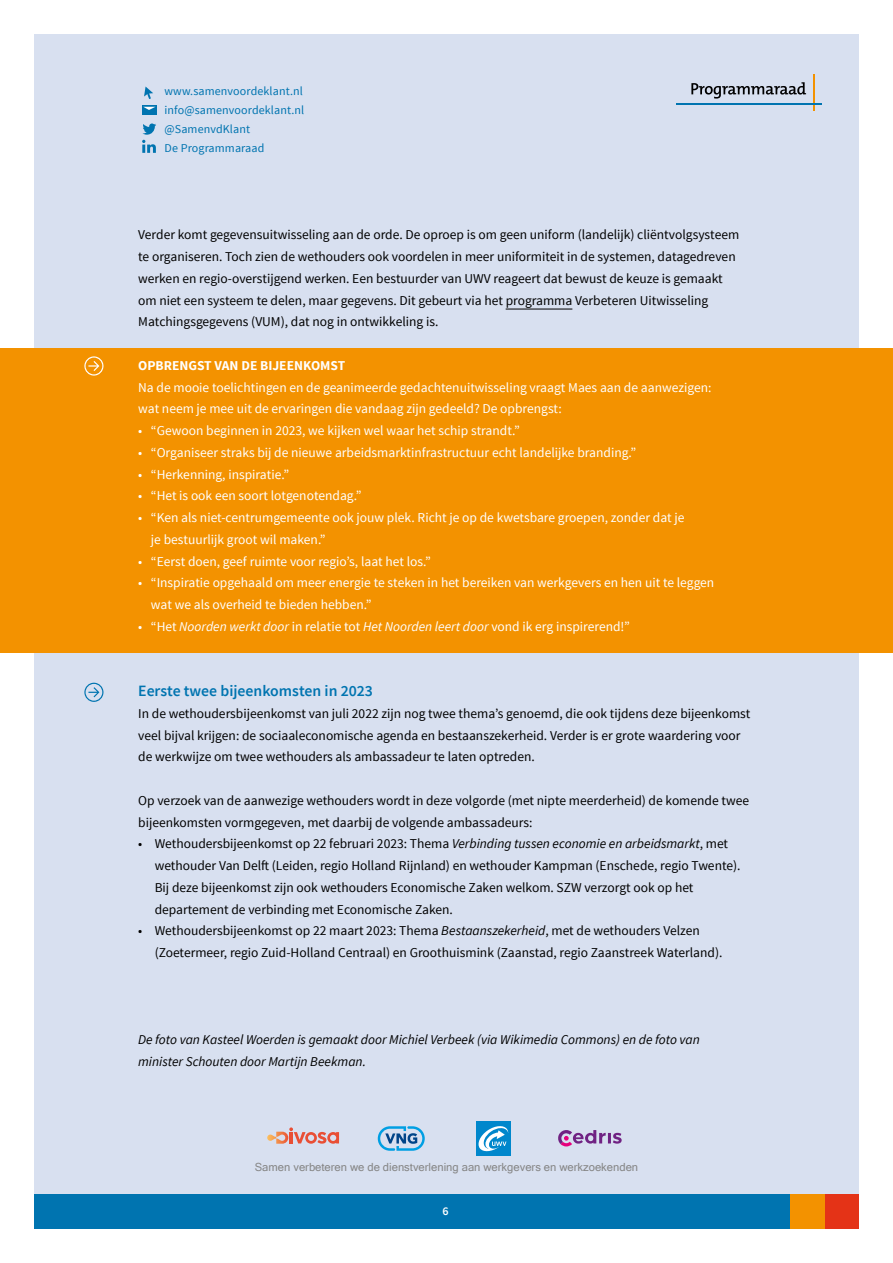
<style>
.page{position:relative;width:893px;height:1263px;background:#fff}
.page>*{position:absolute;margin:0;border:0;box-sizing:border-box;transform-origin:0 0}
.Tussenkop{font:600 15.75px "Source Sans Pro";color:#0074b0}
.Bodytekst{font:13.5px/21.8px "Source Sans Pro";color:#000}
.Tekst_blauwe_vlak{font:13.5px/21.8px "Source Sans Pro";color:#fff}
.Bodytekst-2{font:italic 13.5px/21.8px "Source Sans Pro";color:#000}
.Kop_blauwe_vlak{font:700 13.5px "Source Sans Pro";color:#fff}
.t1{font:12px "Source Sans Pro";letter-spacing:.01em;color:#0074b0}
.t2{font:600 12px "Source Sans Pro";color:#fff}
.t3{font:11.25px "Microsoft Sans Serif";color:#868686}
.s1{font-style:italic}
</style>
<div class="page">
<div style="left:34px;top:34px;width:825px;height:1195px;background:#d8e0f0"></div>
<div style="left:0;top:348px;width:893px;height:304px;background:#f39200"></div>
<div style="left:34px;top:1195px;width:763px;height:34px;background:#0074b0"></div>
<div style="left:825px;top:1195px;width:34px;height:34px;background:#e43317"></div>
<div style="left:791px;top:1195px;width:34px;height:34px;background:#f39200"></div>
<hr style="left:506px;top:309px;width:66px;height:1px;background:#000">
<svg style="left:84px;top:683px;width:19px;height:19px"></svg>
<svg style="left:84px;top:356px;width:19px;height:20px"></svg>
<svg style="left:378px;top:1126px;width:47px;height:25px"></svg>
<svg style="left:558px;top:1130px;width:64px;height:16px"></svg>
<svg style="left:267px;top:1127px;width:72px;height:17px"></svg>
<div style="left:476px;top:1121px;width:35px;height:35px;background:#0087cc"></div>
<svg style="left:478px;top:1126px;width:30px;height:26px"></svg>
<hr style="left:813px;top:74px;width:2px;height:37px;background:#f39200">
<hr style="left:676px;top:103px;width:145px;height:2px;background:#0074b0">
<svg style="left:691px;top:82px;width:115px;height:17px"></svg>
<svg style="left:142px;top:123px;width:14px;height:30px"></svg>
<svg style="left:142px;top:105px;width:15px;height:10px"></svg>
<svg style="left:143px;top:107px;width:13px;height:3px"></svg>
<svg style="left:144px;top:87px;width:9px;height:12px"></svg>
<p class="t1" style="left:165px;top:84px;width:140px">www.samenvoordeklant.nl</p>
<p class="t1" style="left:165px;top:103px;width:141px">info@samenvoordeklant.nl</p>
<p class="t1" style="left:165px;top:122px;width:87px">@SamenvdKlant</p>
<p class="t1" style="left:165px;top:141px;width:101px">De Programmaraad</p>
<h2 class="Bodytekst" style="left:138px;top:224px;width:603px">Verder komt gegevensuitwisseling aan de orde. De oproep is om geen uniform (landelijk) cliëntvolgsysteem te organiseren. Toch zien de wethouders ook voordelen in meer uniformiteit in de systemen, datagedreven werken en regio-overstijgend werken. Een bestuurder van UWV reageert dat bewust de keuze is gemaakt om niet een systeem te delen, maar gegevens. Dit gebeurt via het programma Verbeteren Uitwisseling Matchingsgegevens (VUM), dat nog in ontwikkeling is.</h2>
<h2 class="Kop_blauwe_vlak" style="left:138px;top:357px;width:209px">OPBRENGST VAN DE BIJEENKOMST</h2>
<p class="Tekst_blauwe_vlak" style="left:138px;top:376px;width:575px">Na de mooie toelichtingen en de geanimeerde gedachtenuitwisseling vraagt Maes aan de aanwezigen: wat neem je mee uit de ervaringen die vandaag zijn gedeeld? De opbrengst:</p>
<p class="Tekst_blauwe_vlak" style="left:138px;top:420px;width:383px">• “Gewoon beginnen in 2023, we kijken wel waar het schip strandt.”</p>
<p class="Tekst_blauwe_vlak" style="left:138px;top:442px;width:500px">• “Organiseer straks bij de nieuwe arbeidsmarktinfrastructuur echt landelijke branding.”</p>
<p class="Tekst_blauwe_vlak" style="left:138px;top:463px;width:152px">• “Herkenning, inspiratie.”</p>
<p class="Tekst_blauwe_vlak" style="left:138px;top:485px;width:225px">• “Het is ook een soort lotgenotendag.”</p>
<p class="Tekst_blauwe_vlak" style="left:151px;top:507px;width:535px;text-indent:-13px">• “Ken als niet-centrumgemeente ook jouw plek. Richt je op de kwetsbare groepen, zonder dat je je bestuurlijk groot wil maken.”</p>
<p class="Tekst_blauwe_vlak" style="left:138px;top:550px;width:294px">• “Eerst doen, geef ruimte voor regio’s, laat het los.”</p>
<p class="Tekst_blauwe_vlak" style="left:151px;top:572px;width:565px;text-indent:-13px">• “Inspiratie opgehaald om meer energie te steken in het bereiken van werkgevers en hen uit te leggen wat we als overheid te bieden hebben.”</p>
<p class="Tekst_blauwe_vlak" style="left:138px;top:616px;width:493px">• “Het <span class="s1">Noorden werkt door</span> in relatie tot <span class="s1">Het Noorden leert door</span> vond ik erg inspirerend!”</p>
<h2 class="Tussenkop" style="left:138px;top:681px;width:236px">Eerste twee bijeenkomsten in 2023</h2>
<h2 class="Bodytekst" style="left:138px;top:703px;width:614px">In de wethoudersbijeenkomst van juli 2022 zijn nog twee thema’s genoemd, die ook tijdens deze bijeenkomst veel bijval krijgen: de sociaaleconomische agenda en bestaanszekerheid. Verder is er grote waardering voor de werkwijze om twee wethouders als ambassadeur te laten optreden.</h2>
<h2 class="Bodytekst" style="left:138px;top:790px;width:612px">Op verzoek van de aanwezige wethouders wordt in deze volgorde (met nipte meerderheid) de komende twee bijeenkomsten vormgegeven, met daarbij de volgende ambassadeurs:</h2>
<h2 class="Bodytekst" style="left:155px;top:833px;width:587px;text-indent:-16px">• Wethoudersbijeenkomst op 22 februari 2023: Thema <span class="s1">Verbinding tussen economie en arbeidsmarkt</span>, met wethouder Van Delft (Leiden, regio Holland Rijnland) en wethouder Kampman (Enschede, regio Twente).</h2>
<h2 class="Bodytekst" style="left:155px;top:877px;width:540px">Bij deze bijeenkomst zijn ook wethouders Economische Zaken welkom. SZW verzorgt ook op het departement de verbinding met Economische Zaken.</h2>
<h2 class="Bodytekst" style="left:155px;top:920px;width:569px;text-indent:-16px">• Wethoudersbijeenkomst op 22 maart 2023: Thema <span class="s1">Bestaanszekerheid</span>, met de wethouders Velzen (Zoetermeer, regio Zuid-Holland Centraal) en Groothuismink (Zaanstad, regio Zaanstreek Waterland).</h2>
<h2 class="Bodytekst-2" style="left:138px;top:1029px;width:563px">De foto van Kasteel Woerden is gemaakt door Michiel Verbeek (via Wikimedia Commons) en de foto van minister Schouten door Martijn Beekman.</h2>
<p class="t3" style="left:255px;top:1161px;width:385px">Samen verbeteren we de dienstverlening aan werkgevers en werkzoekenden</p>
<p class="t2" style="left:442px;top:1203px;width:8px">6</p>
</div>
